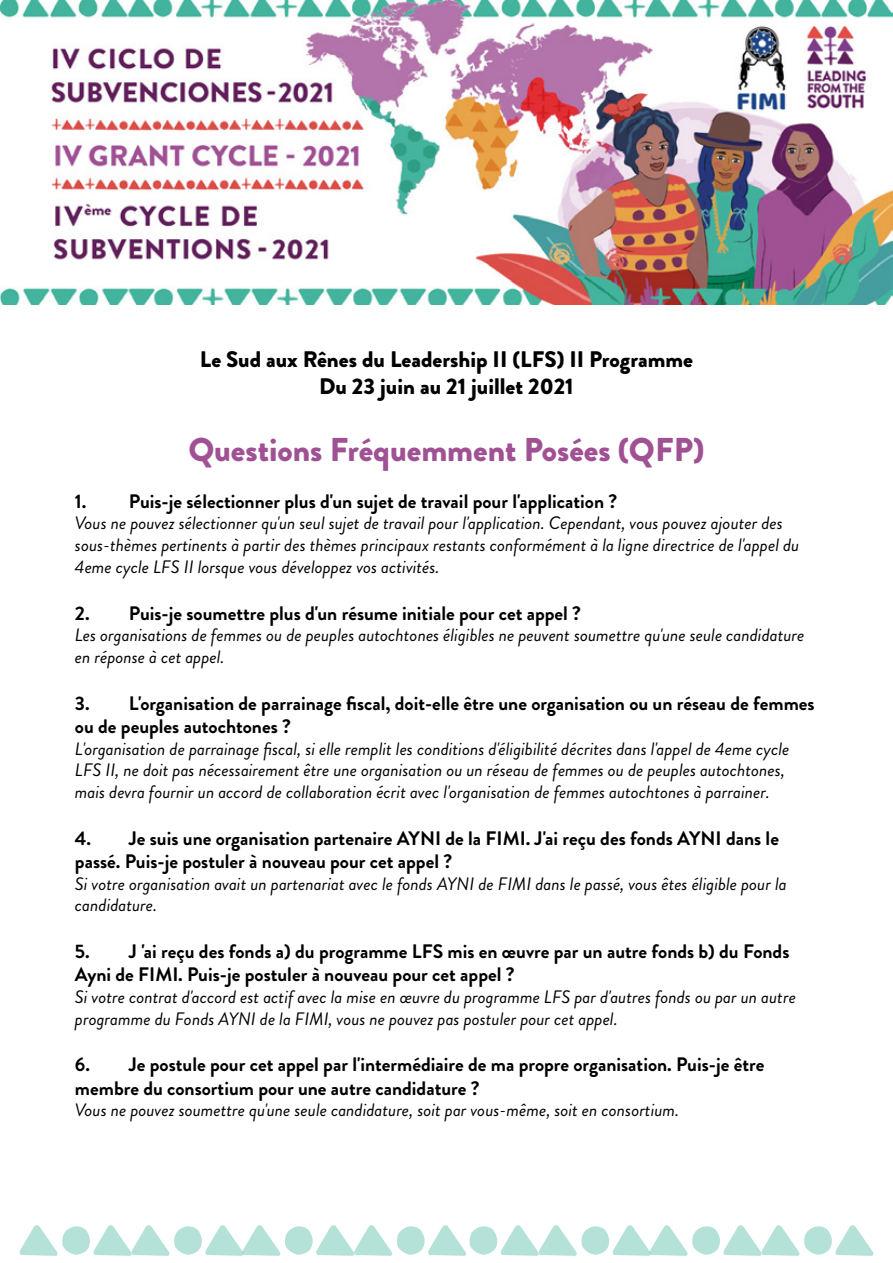
<style>
.page{position:relative;width:893px;height:1263px;background:#fff}
.page>*{position:absolute;margin:0;border:0;box-sizing:border-box;transform-origin:0 0}
.t1{font:900 33px "Brandon Grotesque";color:#a05194}
.t2{font:900 22.5px/27px "Brandon Grotesque";color:#000;text-align:center}
.t3{font:700 19.5px/23.4px "Brandon Grotesque";color:#000}
.t4{font:italic 18px/21.6px "Brandon Grotesque";color:#000}
</style>
<div class="page">
<img style="left:0;top:0;width:893px;height:304px">
<svg style="left:20px;top:1225px;width:853px;height:31px"></svg>
<p class="t2" style="left:200px;top:346px;width:495px">Le Sud aux Rênes du Leadership II (LFS) II Programme<br>Du 23 juin au 21 juillet 2021</p>
<h1 class="t1" style="left:188px;top:426px;width:517px">Questions Fréquemment Posées (QFP)</h1>
<p class="t3" style="left:75px;top:490px;width:544px">1. Puis-je sélectionner plus d'un sujet de travail pour l'application ?</p>
<p class="t4" style="left:75px;top:513px;width:726px">Vous ne pouvez sélectionner qu'un seul sujet de travail pour l'application. Cependant, vous pouvez ajouter des sous-thèmes pertinents à partir des thèmes principaux restants conformément à la ligne directrice de l'appel du<br>4eme cycle LFS II lorsque vous développez vos activités.</p>
<p class="t3" style="left:75px;top:601px;width:508px">2. Puis-je soumettre plus d'un résume initiale pour cet appel ?</p>
<p class="t4" style="left:75px;top:624px;width:731px">Les organisations de femmes ou de peuples autochtones éligibles ne peuvent soumettre qu'une seule candidature en réponse à cet appel.</p>
<p class="t3" style="left:75px;top:691px;width:741px">3. L'organisation de parrainage fiscal, doit-elle être une organisation ou un réseau de femmes ou de peuples autochtones ?</p>
<p class="t4" style="left:75px;top:738px;width:716px">L'organisation de parrainage fiscal, si elle remplit les conditions d'éligibilité décrites dans l'appel de 4eme cycle<br>LFS II, ne doit pas nécessairement être une organisation ou un réseau de femmes ou de peuples autochtones, mais devra fournir un accord de collaboration écrit avec l'organisation de femmes autochtones à parrainer.</p>
<p class="t3" style="left:75px;top:826px;width:705px">4. Je suis une organisation partenaire AYNI de la FIMI. J'ai reçu des fonds AYNI dans le passé. Puis-je postuler à nouveau pour cet appel ?</p>
<p class="t4" style="left:75px;top:873px;width:713px">Si votre organisation avait un partenariat avec le fonds AYNI de FIMI dans le passé, vous êtes éligible pour la candidature.</p>
<p class="t3" style="left:75px;top:940px;width:716px">5. J 'ai reçu des fonds a) du programme LFS mis en œuvre par un autre fonds b) du Fonds<br>Ayni de FIMI. Puis-je postuler à nouveau pour cet appel ?</p>
<p class="t4" style="left:75px;top:986px;width:722px">Si votre contrat d'accord est actif avec la mise en œuvre du programme LFS par d'autres fonds ou par un autre programme du Fonds AYNI de la FIMI, vous ne pouvez pas postuler pour cet appel.</p>
<p class="t3" style="left:75px;top:1053px;width:691px">6. Je postule pour cet appel par l'intermédiaire de ma propre organisation. Puis-je être membre du consortium pour une autre candidature ?</p>
<p class="t4" style="left:75px;top:1100px;width:606px">Vous ne pouvez soumettre qu'une seule candidature, soit par vous-même, soit en consortium.</p>
</div>
